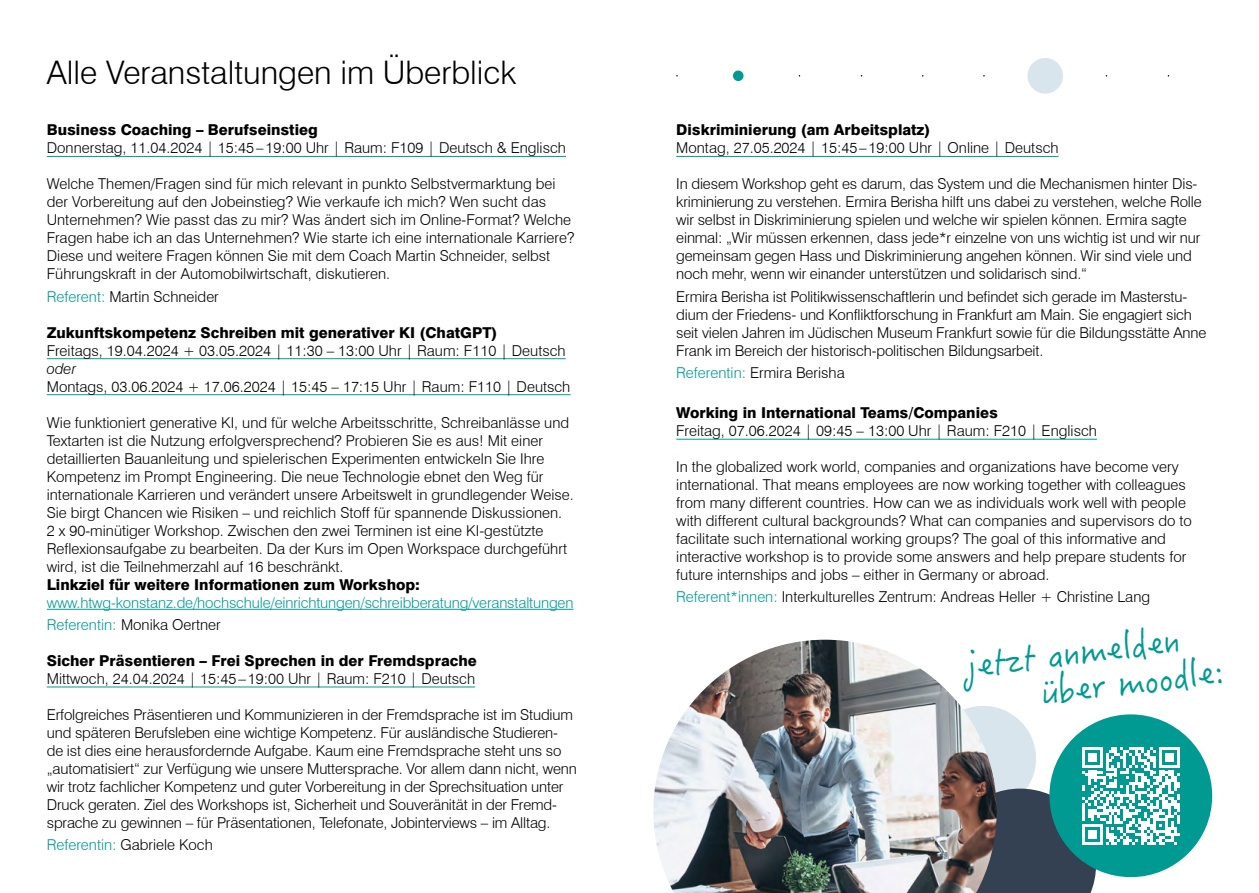
<style>
.page{position:relative;width:1259px;height:893px;background:#fff}
.page>*{position:absolute;margin:0;border:0;box-sizing:border-box;transform-origin:0 0}
.t1{font:36px/36px "Hanzi Pen TC W3";color:#009a93}
.t2{font:300 32.55px "Swiss 721 BT";color:#000}
.t3{font:300 15px/18px "Swiss 721 BT";color:#000}
.t4{font:800 15px "Swiss 721 BT";color:#000}
.t5{font:300 15px/22.2px "Swiss 721 BT";letter-spacing:-.01em;color:#009a93}
.t6{font:italic 300 15px "Swiss 721 BT";color:#000}
.s1{color:#009a93}
.s2{color:#000}
</style>
<div class="page">
<hr style="left:47px;top:156px;width:519px;height:1px;background:#009a93">
<hr style="left:47px;top:358px;width:519px;height:1px;background:#009a93">
<hr style="left:47px;top:394px;width:523px;height:1px;background:#009a93">
<hr style="left:47px;top:609px;width:526px;height:1px;background:#009a93">
<hr style="left:47px;top:687px;width:428px;height:1px;background:#009a93">
<hr style="left:676px;top:156px;width:382px;height:1px;background:#009a93">
<hr style="left:676px;top:439px;width:421px;height:1px;background:#009a93">
<div style="left:930px;top:706px;width:106px;height:105px;background:#d9e5ec;border-radius:50%"></div>
<img style="left:653px;top:640px;width:343px;height:253px">
<div style="left:1027px;top:58px;width:36px;height:36px;background:#d9e5ec;border-radius:50%"></div>
<div style="left:733px;top:71px;width:10px;height:10px;background:#009a93;border-radius:50%"></div>
<div style="left:1049px;top:714px;width:163px;height:163px;background:#009a93;border-radius:50%"></div>
<svg style="left:944px;top:747px;width:235px;height:146px"></svg>
<h2 class="t2" style="left:47px;top:53px;width:471px">Alle Veranstaltungen im Überblick</h2>
<p class="t4" style="left:47px;top:121px;width:272px">Business Coaching – Berufseinstieg</p>
<p class="t3" style="left:47px;top:139px;width:521px">Donnerstag, 11.04.2024 | 15:45–19:00 Uhr | Raum: F109 | Deutsch &amp; Englisch</p>
<p class="t3" style="left:47px;top:175px;width:529px">Welche Themen/Fragen sind für mich relevant in punkto Selbstvermarktung bei der Vorbereitung auf den Jobeinstieg? Wie verkaufe ich mich? Wen sucht das Unternehmen? Wie passt das zu mir? Was ändert sich im Online-Format? Welche Fragen habe ich an das Unternehmen? Wie starte ich eine internationale Karriere?<br>Diese und weitere Fragen können Sie mit dem Coach Martin Schneider, selbst Führungskraft in der Automobilwirtschaft, diskutieren.</p>
<p class="t3" style="left:47px;top:287px;width:174px"><span class="s1">Referent:</span> Martin Schneider</p>
<p class="t4" style="left:47px;top:323px;width:452px">Zukunftskompetenz Schreiben mit generativer KI (ChatGPT)</p>
<p class="t3" style="left:47px;top:341px;width:520px">Freitags, 19.04.2024 + 03.05.2024 | 11:30 – 13:00 Uhr | Raum: F110 | Deutsch</p>
<p class="t6" style="left:47px;top:359px;width:31px">oder</p>
<p class="t3" style="left:47px;top:377px;width:525px">Montags, 03.06.2024 + 17.06.2024 | 15:45 – 17:15 Uhr | Raum: F110 | Deutsch</p>
<p class="t3" style="left:47px;top:413px;width:528px">Wie funktioniert generative KI, und für welche Arbeitsschritte, Schreibanlässe und Textarten ist die Nutzung erfolgversprechend? Probieren Sie es aus! Mit einer detaillierten Bauanleitung und spielerischen Experimenten entwickeln Sie Ihre Kompetenz im Prompt Engineering. Die neue Technologie ebnet den Weg für internationale Karrieren und verändert unsere Arbeitswelt in grundlegender Weise.<br>Sie birgt Chancen wie Risiken – und reichlich Stoff für spannende Diskussionen.<br>2 x 90-minütiger Workshop. Zwischen den zwei Terminen ist eine KI-gestützte Reflexionsaufgabe zu bearbeiten. Da der Kurs im Open Workspace durchgeführt wird, ist die Teilnehmerzahl auf 16 beschränkt.</p>
<p class="t4" style="left:47px;top:575px;width:375px">Linkziel für weitere Informationen zum Workshop:</p>
<p class="t5" style="left:47px;top:591px;width:528px">www.htwg-konstanz.de/hochschule/einrichtungen/schreibberatung/veranstaltungen<br>Referentin: <span class="s2">Monika Oertner</span></p>
<p class="t4" style="left:47px;top:651px;width:431px">Sicher Präsentieren – Frei Sprechen in der Fremdsprache</p>
<p class="t3" style="left:47px;top:669px;width:430px">Mittwoch, 24.04.2024 | 15:45–19:00 Uhr | Raum: F210 | Deutsch</p>
<p class="t3" style="left:47px;top:705px;width:532px">Erfolgreiches Präsentieren und Kommunizieren in der Fremdsprache ist im Studium und späteren Berufsleben eine wichtige Kompetenz. Für ausländische Studieren&shy;de ist dies eine herausfordernde Aufgabe. Kaum eine Fremdsprache steht uns so „automatisiert“ zur Verfügung wie unsere Muttersprache. Vor allem dann nicht, wenn wir trotz fachlicher Kompetenz und guter Vorbereitung in der Sprechsituation unter Druck geraten. Ziel des Workshops ist, Sicherheit und Souveränität in der Fremd&shy;sprache zu gewinnen – für Präsentationen, Telefonate, Jobinterviews – im Alltag.</p>
<p class="t3" style="left:47px;top:836px;width:167px"><span class="s1">Referentin:</span> Gabriele Koch</p>
<p class="t4" style="left:676px;top:121px;width:256px">Diskriminierung (am Arbeitsplatz)</p>
<p class="t3" style="left:676px;top:139px;width:384px">Montag, 27.05.2024 | 15:45–19:00 Uhr | Online | Deutsch</p>
<p class="t3" style="left:676px;top:175px;width:527px">In diesem Workshop geht es darum, das System und die Mechanismen hinter Dis&shy;kriminierung zu verstehen. Ermira Berisha hilft uns dabei zu verstehen, welche Rolle wir selbst in Diskriminierung spielen und welche wir spielen können. Ermira sagte einmal: „Wir müssen erkennen, dass jede*r einzelne von uns wichtig ist und wir nur gemeinsam gegen Hass und Diskriminierung angehen können. Wir sind viele und noch mehr, wenn wir einander unterstützen und solidarisch sind.“</p>
<p class="t3" style="left:676px;top:287px;width:531px">Ermira Berisha ist Politikwissenschaftlerin und befindet sich gerade im Masterstu&shy;dium der Friedens- und Konfliktforschung in Frankfurt am Main. Sie engagiert sich seit vielen Jahren im Jüdischen Museum Frankfurt sowie für die Bildungsstätte Anne Frank im Bereich der historisch-politischen Bildungsarbeit.</p>
<p class="t3" style="left:676px;top:363px;width:170px"><span class="s1">Referentin:</span> Ermira Berisha</p>
<p class="t4" style="left:676px;top:404px;width:323px">Working in International Teams/Companies</p>
<p class="t3" style="left:676px;top:422px;width:422px">Freitag, 07.06.2024 | 09:45 – 13:00 Uhr | Raum: F210 | Englisch</p>
<p class="t3" style="left:676px;top:458px;width:517px">In the globalized work world, companies and organizations have become very international. That means employees are now working together with colleagues from many different countries. How can we as individuals work well with people with different cultural backgrounds? What can companies and supervisors do to facilitate such international working groups? The goal of this informative and interactive workshop is to provide some answers and help prepare students for future internships and jobs – either in Germany or abroad.</p>
<p class="t3" style="left:676px;top:588px;width:475px"><span class="s1">Referent*innen:</span> Interkulturelles Zentrum: Andreas Heller + Christine Lang</p>
<h1 class="t1" style="left:1034px;top:638px;width:185px;text-indent:-74px;rotate:-7deg">jetzt anmelden über moodle:</h1>
</div>
